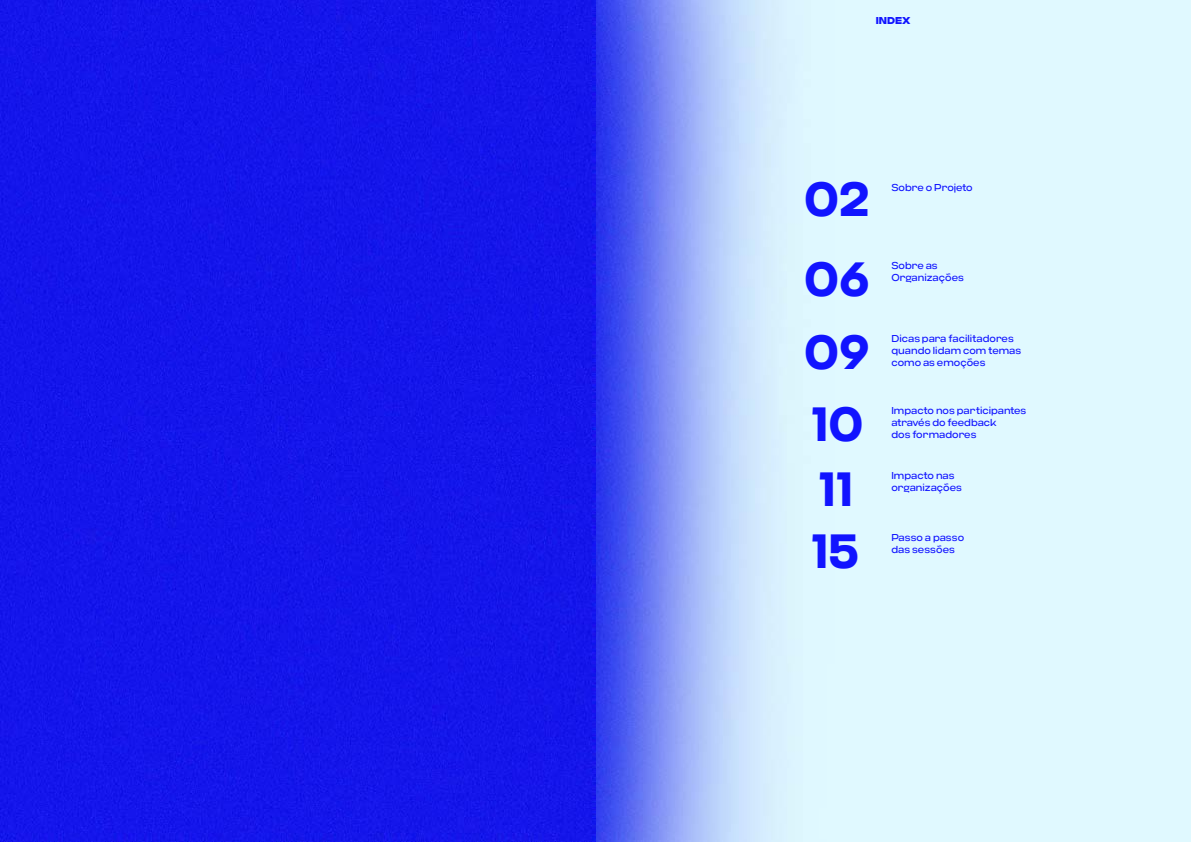
<style>
.page{position:relative;width:1191px;height:842px;background:#fff}
.page>*{position:absolute;margin:0;border:0;box-sizing:border-box;transform-origin:0 0}
.t1{font:700 48px/72.3px "Criteria CF";color:#1114ff;text-align:justify}
.t2{font:10px/12px "Criteria CF";color:#1114ff}
.t3{font:10px "Criteria CF Super";color:#1114ff}
</style>
<div class="page">
<img style="left:0;top:0;width:1191px;height:842px">
<p class="t3" style="left:875px;top:15px;width:36px">INDEX</p>
<h1 class="t1" style="left:804px;top:164px;width:67px">02</h1>
<h1 class="t1" style="left:804px;top:245px;width:67px">06<br>09<br>10</h1>
<h1 class="t1" style="left:811px;top:460px;width:50px;line-height:61.4px">11<br>15</h1>
<p class="t2" style="left:891px;top:181px;width:83px">Sobre o Projeto</p>
<p class="t2" style="left:891px;top:260px;width:74px">Sobre as<br>Organizações</p>
<p class="t2" style="left:891px;top:332px;width:131px">Dicas para facilitadores quando lidam com temas como as emoções</p>
<p class="t2" style="left:891px;top:404px;width:136px">Impacto nos participantes através do feedback<br>dos formadores</p>
<p class="t2" style="left:891px;top:470px;width:72px">Impacto nas organizações</p>
<p class="t2" style="left:891px;top:531px;width:74px">Passo a passo das sessões</p>
</div>
